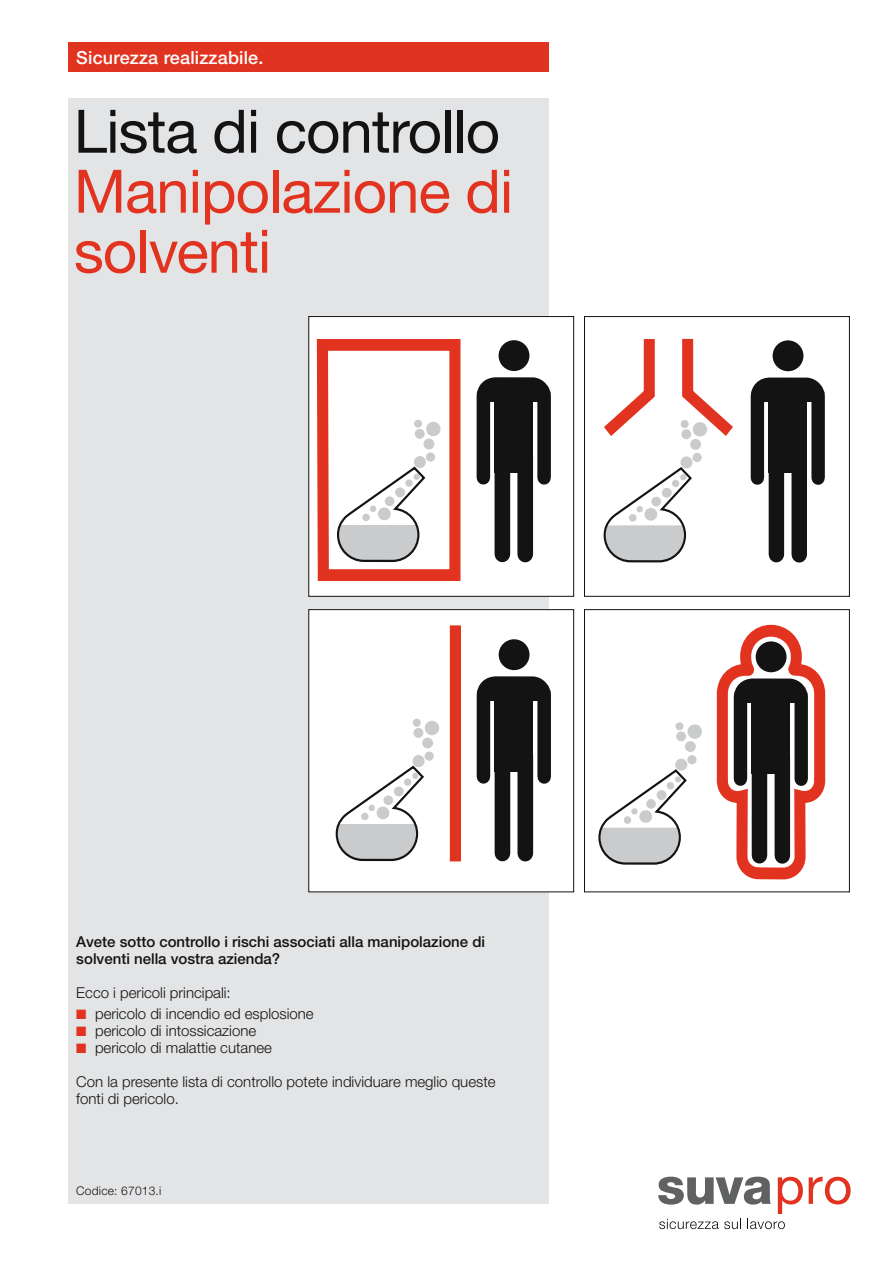
<style>
.page{position:relative;width:893px;height:1263px;background:#fff}
.page>*{position:absolute;margin:0;border:0;box-sizing:border-box;transform-origin:0 0}
.t1{font:60px/60px "Helvetica Neue CE";letter-spacing:-.015em;color:#e13320}
.t2{font:60px "Helvetica Neue CE";letter-spacing:-.015em;color:#141314}
.t3{font:500 18px "Helvetica Neue";letter-spacing:.01em;color:#fff}
.t4{font:300 15px/17px "Helvetica Neue";color:#141314}
.t5{font:500 15px/17px "Helvetica Neue";color:#141314}
.t6{font:300 12px "Helvetica Neue";letter-spacing:.015em;color:#141314}
.s1{color:#e13320}
</style>
<div class="page">
<div style="left:68px;top:98px;width:480px;height:1105px;background:#e3e4e5"></div>
<div style="left:68px;top:43px;width:480px;height:29px;background:#e13420"></div>
<svg style="left:603px;top:338px;width:222px;height:225px"></svg>
<div style="left:584px;top:316px;width:266px;height:281px;border:1px solid #141314"></div>
<svg style="left:598px;top:769px;width:89px;height:96px"></svg>
<div style="left:639px;top:810px;width:13px;height:13px;background:#c9cbcc;border-radius:50%"></div>
<div style="left:646px;top:799px;width:10px;height:10px;background:#c9cbcc;border-radius:50%"></div>
<div style="left:631px;top:808px;width:7px;height:7px;background:#c9cbcc;border-radius:50%"></div>
<div style="left:624px;top:816px;width:7px;height:8px;background:#c9cbcc;border-radius:50%"></div>
<div style="left:656px;top:790px;width:10px;height:10px;background:#c9cbcc;border-radius:50%"></div>
<div style="left:667px;top:782px;width:7px;height:7px;background:#c9cbcc;border-radius:50%"></div>
<div style="left:675px;top:776px;width:6px;height:7px;background:#c9cbcc;border-radius:50%"></div>
<div style="left:675px;top:759px;width:12px;height:12px;background:#c9cbcc;border-radius:50%"></div>
<div style="left:687px;top:755px;width:9px;height:9px;background:#c9cbcc;border-radius:50%"></div>
<div style="left:685px;top:741px;width:11px;height:11px;background:#c9cbcc;border-radius:50%"></div>
<div style="left:676px;top:731px;width:10px;height:10px;background:#c9cbcc;border-radius:50%"></div>
<div style="left:687px;top:724px;width:15px;height:15px;background:#c9cbcc;border-radius:50%"></div>
<div style="left:675px;top:722px;width:8px;height:8px;background:#c9cbcc;border-radius:50%"></div>
<svg style="left:716px;top:624px;width:110px;height:256px"></svg>
<div style="left:584px;top:609px;width:266px;height:283px;border:1px solid #141314"></div>
<div style="left:309px;top:317px;width:265px;height:279px;background:#fff"></div>
<svg style="left:316px;top:339px;width:235px;height:242px"></svg>
<div style="left:308px;top:316px;width:266px;height:281px;border:1px solid #141314"></div>
<div style="left:309px;top:610px;width:265px;height:282px;background:#fff"></div>
<svg style="left:335px;top:764px;width:89px;height:98px"></svg>
<div style="left:412px;top:755px;width:12px;height:12px;background:#c9cbcc;border-radius:50%"></div>
<div style="left:424px;top:752px;width:10px;height:9px;background:#c9cbcc;border-radius:50%"></div>
<div style="left:422px;top:738px;width:11px;height:10px;background:#c9cbcc;border-radius:50%"></div>
<div style="left:413px;top:728px;width:10px;height:10px;background:#c9cbcc;border-radius:50%"></div>
<div style="left:425px;top:721px;width:14px;height:14px;background:#c9cbcc;border-radius:50%"></div>
<div style="left:413px;top:719px;width:8px;height:8px;background:#c9cbcc;border-radius:50%"></div>
<div style="left:494px;top:755px;width:16px;height:98px;background:#141314"></div>
<div style="left:517px;top:755px;width:16px;height:98px;background:#141314"></div>
<svg style="left:476px;top:669px;width:75px;height:122px"></svg>
<div style="left:494px;top:688px;width:39px;height:84px;background:#141314"></div>
<div style="left:487px;top:681px;width:53px;height:20px;background:#141314"></div>
<div style="left:499px;top:639px;width:30px;height:31px;background:#141314;border-radius:50%"></div>
<div style="left:450px;top:625px;width:11px;height:236px;background:#e13320"></div>
<div style="left:308px;top:609px;width:266px;height:283px;border:1px solid #141314"></div>
<svg style="left:658px;top:1177px;width:145px;height:52px"></svg>
<svg style="left:809px;top:1177px;width:41px;height:27px"></svg>
<p class="t3" style="left:76px;top:51px;width:189px">Sicurezza realizzabile.</p>
<h1 class="t2" style="left:74px;top:97px;width:428px">Lista di controllo</h1>
<h1 class="t1" style="left:74px;top:162px;width:441px">Manipolazione di solventi</h1>
<p class="t5" style="left:76px;top:934px;width:410px">Avete sotto controllo i rischi associati alla manipolazione di solventi nella vostra azienda?</p>
<p class="t4" style="left:76px;top:985px;width:156px">Ecco i pericoli principali:</p>
<p class="t4" style="left:76px;top:1007px;width:239px"><span class="s1">■</span> pericolo di incendio ed esplosione</p>
<p class="t4" style="left:76px;top:1024px;width:181px"><span class="s1">■</span> pericolo di intossicazione</p>
<p class="t4" style="left:76px;top:1041px;width:197px"><span class="s1">■</span> pericolo di malattie cutanee</p>
<p class="t4" style="left:76px;top:1075px;width:421px">Con la presente lista di controllo potete individuare meglio queste fonti di pericolo.</p>
<p class="t6" style="left:76px;top:1186px;width:87px">Codice: 67013.i</p>
</div>
